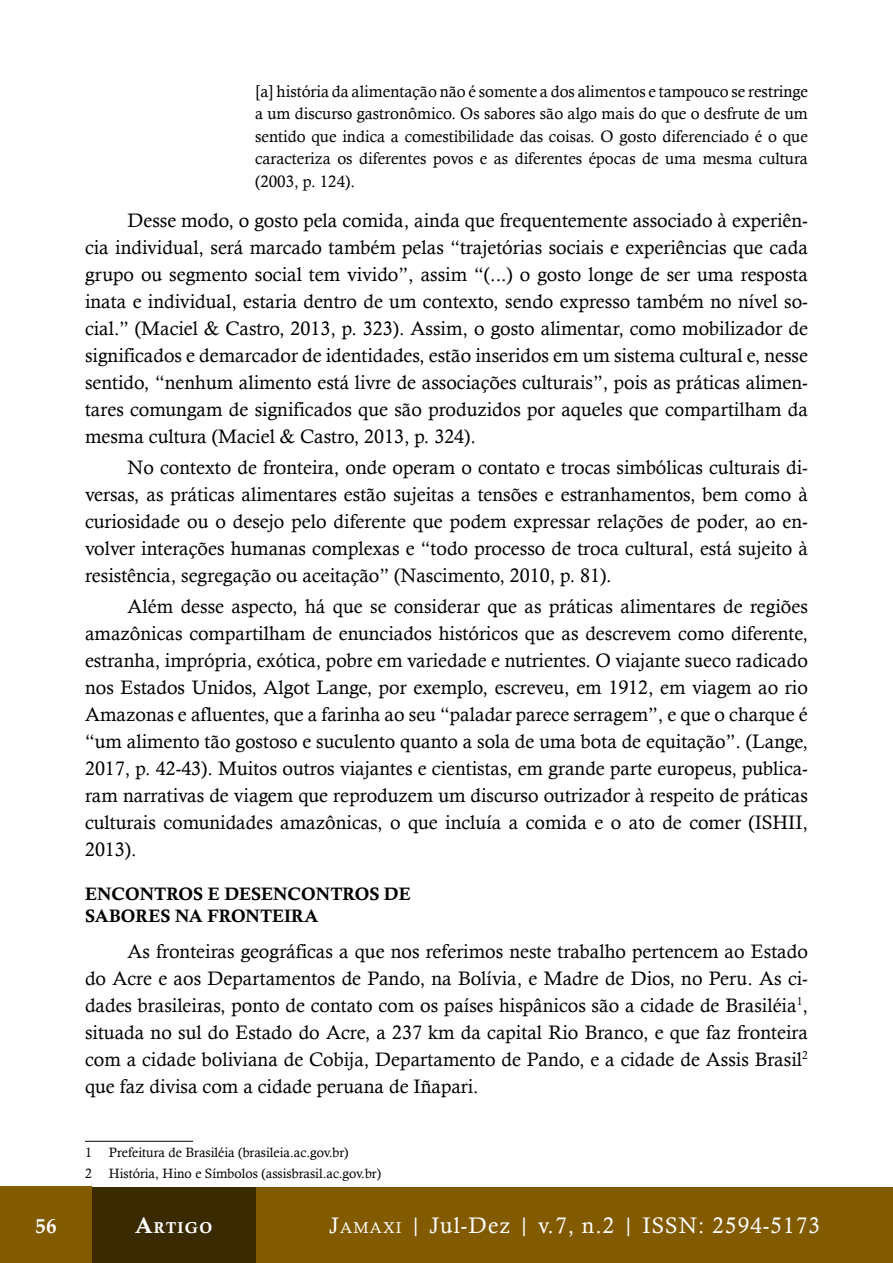
<style>
.page{position:relative;width:893px;height:1263px;background:#fff}
.page>*{position:absolute;margin:0;border:0;box-sizing:border-box;transform-origin:0 0}
.t1{font:22.5px "Calisto";letter-spacing:.05em;color:#fff}
.t2{font:700 21px "Palatino Linotype";color:#fff}
.t3{font:19.5px/27px "Calisto";color:#000;text-align:justify}
.t4{font:18px/22.5px "Calis MT Bol";color:#000}
.t5{font:16.5px/22.5px "Calisto";color:#000;text-align:justify}
.t6{font:15.75px "Calis MT Bol";letter-spacing:.07em;color:#fff}
.t7{font:13.5px "Calisto";color:#000}
.s1{font-size:22.5px}
.s2{font-style:inherit}
.s3{font-size:15.75px}
</style>
<div class="page">
<div style="left:255px;top:1187px;width:638px;height:76px;background:#825a00"></div>
<div style="left:92px;top:1187px;width:163px;height:76px;background:#392a00"></div>
<div style="left:0;top:1187px;width:92px;height:76px;background:#825a00"></div>
<hr style="left:85px;top:1141px;width:108px;height:1px;background:#000">
<p class="t5" style="left:255px;top:80px;width:554px">[a] história da alimentação não é somente a dos alimentos e tampouco se restringe a um discurso gastronômico. Os sabores são algo mais do que o desfrute de um sentido que indica a comestibilidade das coisas. O gosto diferenciado é o que caracteriza os diferentes povos e as diferentes épocas de uma mesma cultura (2003, p. 124).</p>
<p class="t3" style="left:85px;top:206px;width:724px;text-indent:43px">Desse modo, o gosto pela comida, ainda que frequentemente associado à experiên&shy;cia individual, será marcado também pelas “trajetórias sociais e experiências que cada grupo ou segmento social tem vivido”, assim “(...) o gosto longe de ser uma resposta inata e individual, estaria dentro de um contexto, sendo expresso também no nível so&shy;cial.” (Maciel &amp; Castro, 2013, p. 323). Assim, o gosto alimentar, como mobilizador de significados e demarcador de identidades, estão inseridos em um sistema cultural e, nesse sentido, “nenhum alimento está livre de associações culturais”, pois as práticas alimen&shy;tares comungam de significados que são produzidos por aqueles que compartilham da mesma cultura (Maciel &amp; Castro, 2013, p. 324).</p>
<p class="t3" style="left:85px;top:454px;width:724px;text-indent:43px">No contexto de fronteira, onde operam o contato e trocas simbólicas culturais di&shy;versas, as práticas alimentares estão sujeitas a tensões e estranhamentos, bem como à curiosidade ou o desejo pelo diferente que podem expressar relações de poder, ao en&shy;volver interações humanas complexas e “todo processo de troca cultural, está sujeito à resistência, segregação ou aceitação” (Nascimento, 2010, p. 81).</p>
<p class="t3" style="left:85px;top:593px;width:724px;text-indent:43px">Além desse aspecto, há que se considerar que as práticas alimentares de regiões amazônicas compartilham de enunciados históricos que as descrevem como diferente, estranha, imprópria, exótica, pobre em variedade e nutrientes. O viajante sueco radicado nos Estados Unidos, Algot Lange, por exemplo, escreveu, em 1912, em viagem ao rio Amazonas e afluentes, que a farinha ao seu “paladar parece serragem”, e que o charque é “um alimento tão gostoso e suculento quanto a sola de uma bota de equitação”. (Lange, 2017, p. 42-43). Muitos outros viajantes e cientistas, em grande parte europeus, publica&shy;ram narrativas de viagem que reproduzem um discurso outrizador à respeito de práticas culturais comunidades amazônicas, o que incluía a comida e o ato de comer (ISHII, 2013).</p>
<p class="t4" style="left:85px;top:882px;width:327px">ENCONTROS E DESENCONTROS DE<br>SABORES NA FRONTEIRA</p>
<p class="t3" style="left:85px;top:937px;width:724px;text-indent:43px">As fronteiras geográficas a que nos referimos neste trabalho pertencem ao Estado do Acre e aos Departamentos de Pando, na Bolívia, e Madre de Dios, no Peru. As ci&shy;dades brasileiras, ponto de contato com os países hispânicos são a cidade de Brasiléia<sup>1</sup>, situada no sul do Estado do Acre, a 237 km da capital Rio Branco, e que faz fronteira com a cidade boliviana de Cobija, Departamento de Pando, e a cidade de Assis Brasil<sup>2 </sup>que faz divisa com a cidade peruana de Iñapari.</p>
<p class="t7" style="left:85px;top:1145px;width:8px">1</p>
<p class="t7" style="left:109px;top:1145px;width:241px">Prefeitura de Brasiléia (brasileia.ac.gov.br)</p>
<p class="t7" style="left:85px;top:1165px;width:8px">2</p>
<p class="t7" style="left:109px;top:1165px;width:274px">História, Hino e Símbolos (assisbrasil.ac.gov.br)</p>
<p class="t2" style="left:36px;top:1211px;width:23px">56</p>
<p class="t6" style="left:135px;top:1219px;width:78px"><span class="s1">A</span>rtigo</p>
<p class="t1" style="left:329px;top:1212px;width:492px"><span class="s2">J</span><span class="s3">AMAXI</span> | Jul-Dez | v.7, n.2 | ISSN: 2594-5173</p>
</div>
